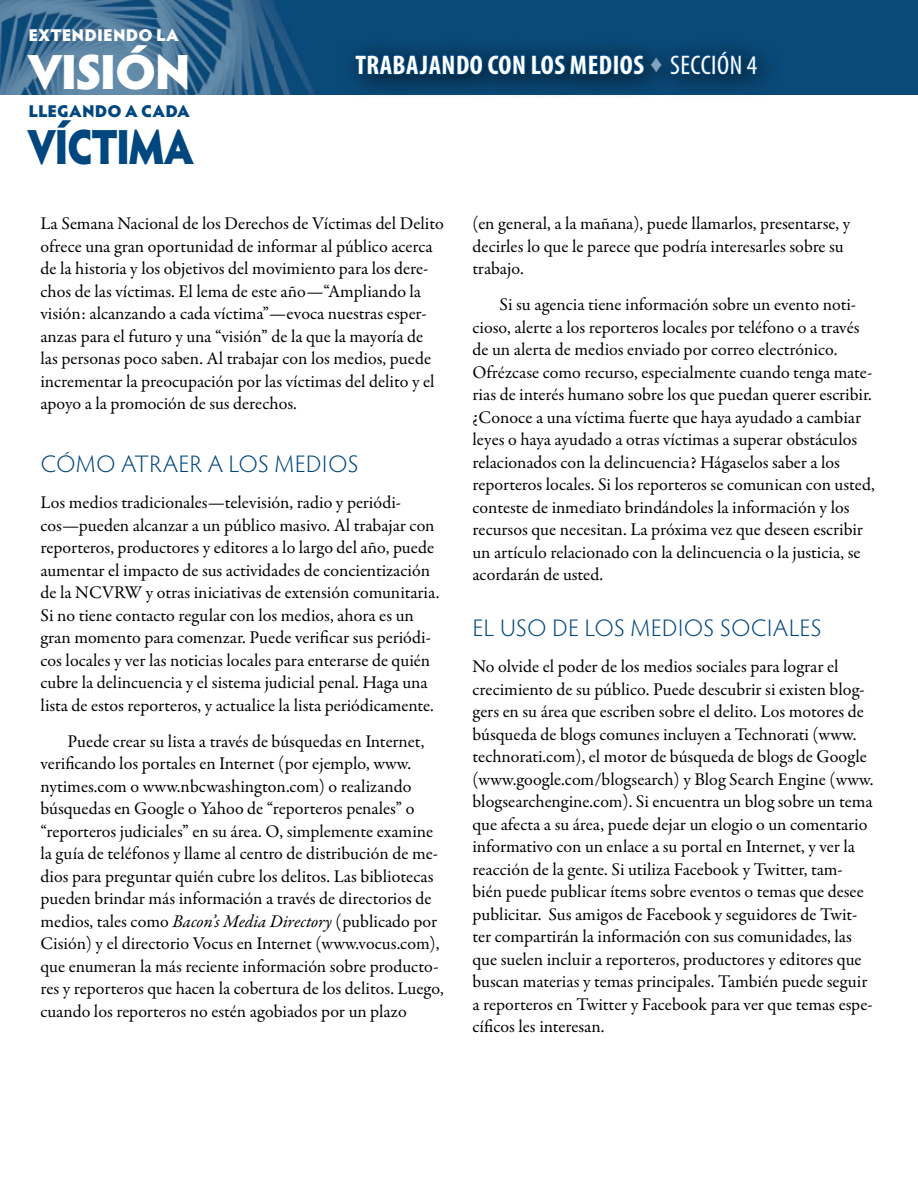
<style>
.page{position:relative;width:918px;height:1188px;background:#fff}
.page>*{position:absolute;margin:0;border:0;box-sizing:border-box;transform-origin:0 0}
.t1{font:900 49.5px "Hypatia Sans Pro";letter-spacing:-.04em;color:#00467f;scale:.82 1}
.t2{font:900 49.5px "Hypatia Sans Pro";letter-spacing:-.045em;color:#fff}
.t3{font:700 condensed 27px "Myriad Pro";letter-spacing:.02em;color:#fff}
.t4{font:300 24px "Hypatia Sans Pro";letter-spacing:.025em;color:#00467f}
.t5{font:18px/22.5px "Garamond Premr Pro";color:#000}
.t6{font:900 17.1px "Hypatia Sans Pro";letter-spacing:.015em;color:#fff}
.t7{font:900 17.1px "Hypatia Sans Pro";letter-spacing:.005em;color:#00467f}
.s1{font-family:"Century";font-weight:400;font-stretch:normal;font-size:24px;color:#80a3bf}
.s2{font-weight:400}
.s3{font-style:italic}
</style>
<div class="page">
<div style="left:0;top:0;width:918px;height:94px;background:#0a4a79"></div>
<img style="left:0;top:0;width:335px;height:95px">
<div style="left:335px;top:31px;width:445px;height:68px;background:#000;opacity:.75"></div>
<svg style="left:354px;top:32px;width:292px;height:49px"></svg>
<svg style="left:668px;top:43px;width:91px;height:41px"></svg>
<p class="t6" style="left:29px;top:22px;width:152px">EXTENDIENDO LA</p>
<h1 class="t2" style="left:27px;top:35px;width:165px">VISIÓN</h1>
<h2 class="t3" style="left:355px;top:48px;width:403px">TRABAJANDO CON LOS MEDIOS <span class="s1">♦</span> <span class="s2">SECCIÓN 4</span></h2>
<p class="t7" style="left:29px;top:98px;width:163px">LLEGANDO A CADA</p>
<h1 class="t1" style="left:27px;top:111px;width:205px">VÍCTIMA</h1>
<p class="t5" style="left:40px;top:213px;width:405px">La Semana Nacional de los Derechos de Víctimas del Delito ofrece una gran oportunidad de informar al público acerca de la historia y los objetivos del movimiento para los dere&shy;chos de las víctimas. El lema de este año—“Ampliando la visión: alcanzando a cada víctima”—evoca nuestras esper&shy;anzas para el futuro y una “visión” de la que la mayoría de las personas poco saben. Al trabajar con los medios, puede incrementar la preocupación por las víctimas del delito y el apoyo a la promoción de sus derechos.</p>
<h2 class="t4" style="left:41px;top:448px;width:319px">CÓMO ATRAER A LOS MEDIOS</h2>
<p class="t5" style="left:40px;top:492px;width:400px">Los medios tradicionales—televisión, radio y periódi&shy;cos—pueden alcanzar a un público masivo. Al trabajar con reporteros, productores y editores a lo largo del año, puede aumentar el impacto de sus actividades de concientización de la NCVRW y otras iniciativas de extensión comunitaria.<br>Si no tiene contacto regular con los medios, ahora es un gran momento para comenzar. Puede verificar sus periódi&shy;cos locales y ver las noticias locales para enterarse de quién cubre la delincuencia y el sistema judicial penal. Haga una lista de estos reporteros, y actualice la lista periódicamente.</p>
<p class="t5" style="left:40px;top:730px;width:405px;text-indent:27px">Puede crear su lista a través de búsquedas en Internet, verificando los portales en Internet (por ejemplo, www. nytimes.com o www.nbcwashington.com) o realizando búsquedas en Google o Yahoo de “reporteros penales” o “reporteros judiciales” en su área. O, simplemente examine la guía de teléfonos y llame al centro de distribución de me&shy;dios para preguntar quién cubre los delitos. Las bibliotecas pueden brindar más información a través de directorios de medios, tales como <span class="s3">Bacon’s Media Directory</span> (publicado por Cisión) y el directorio Vocus en Internet (www.vocus.com), que enumeran la más reciente información sobre producto&shy;res y reporteros que hacen la cobertura de los delitos. Luego, cuando los reporteros no estén agobiados por un plazo</p>
<p class="t5" style="left:472px;top:213px;width:379px">(en general, a la mañana), puede llamarlos, presentarse, y decirles lo que le parece que podría interesarles sobre su trabajo.</p>
<p class="t5" style="left:472px;top:294px;width:404px;text-indent:27px">Si su agencia tiene información sobre un evento noti&shy;cioso, alerte a los reporteros locales por teléfono o a través de un alerta de medios enviado por correo electrónico.<br>Ofrézcase como recurso, especialmente cuando tenga mate&shy;rias de interés humano sobre los que puedan querer escribir. ¿Conoce a una víctima fuerte que haya ayudado a cambiar leyes o haya ayudado a otras víctimas a superar obstáculos relacionados con la delincuencia? Hágaselos saber a los reporteros locales. Si los reporteros se comunican con usted, conteste de inmediato brindándoles la información y los recursos que necesitan. La próxima vez que deseen escribir un artículo relacionado con la delincuencia o la justicia, se acordarán de usted.</p>
<h2 class="t4" style="left:473px;top:612px;width:350px">EL USO DE LOS MEDIOS SOCIALES</h2>
<p class="t5" style="left:472px;top:656px;width:402px">No olvide el poder de los medios sociales para lograr el crecimiento de su público. Puede descubrir si existen blog&shy;gers en su área que escriben sobre el delito. Los motores de búsqueda de blogs comunes incluyen a Technorati (www. technorati.com), el motor de búsqueda de blogs de Google (www.google.com/blogsearch) y Blog Search Engine (www. blogsearchengine.com). Si encuentra un blog sobre un tema que afecta a su área, puede dejar un elogio o un comentario informativo con un enlace a su portal en Internet, y ver la reacción de la gente. Si utiliza Facebook y Twitter, tam&shy;bién puede publicar ítems sobre eventos o temas que desee publicitar. Sus amigos de Facebook y seguidores de Twit&shy;ter compartirán la información con sus comunidades, las que suelen incluir a reporteros, productores y editores que buscan materias y temas principales. También puede seguir a reporteros en Twitter y Facebook para ver que temas espe&shy;cíficos les interesan.</p>
</div>
